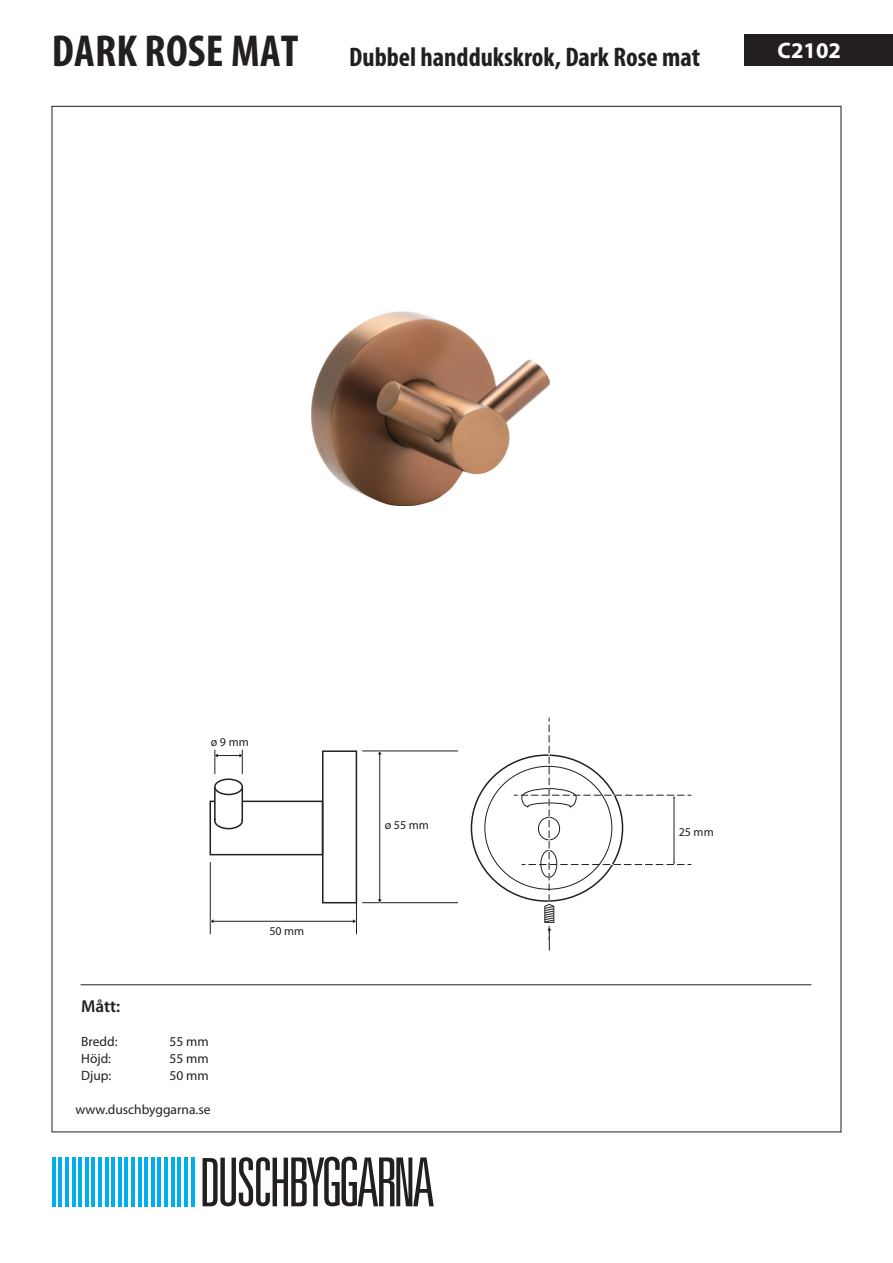
<style>
.page{position:relative;width:893px;height:1263px;background:#fff}
.page>*{position:absolute;margin:0;border:0;box-sizing:border-box;transform-origin:0 0}
.t1{font:700 condensed 45px "Myriad Pro";letter-spacing:.005em;color:#231f20}
.t2{font:700 condensed 27px "Myriad Pro";color:#231f20}
.t3{font:700 22.5px "Myriad Pro";color:#fff}
.t4{font:600 17.25px "Myriad Pro";color:#231f20}
.t5{font:13.5px "Myriad Pro";color:#231f20}
.t6{font:12px "Myriad Pro";color:#231f20}
</style>
<div class="page">
<hr style="left:81px;top:984px;width:730px;height:1px;background:#231f20">
<div style="left:744px;top:34px;width:149px;height:32px;background:#231f20"></div>
<svg style="left:203px;top:1157px;width:231px;height:49px"></svg>
<hr style="left:52px;top:1157px;width:4px;height:49px;background:#00aeef">
<hr style="left:58px;top:1157px;width:4px;height:49px;background:#00aeef">
<hr style="left:65px;top:1157px;width:4px;height:49px;background:#00aeef">
<hr style="left:72px;top:1157px;width:3px;height:49px;background:#00aeef">
<hr style="left:78px;top:1157px;width:4px;height:49px;background:#00aeef">
<hr style="left:85px;top:1157px;width:4px;height:49px;background:#00aeef">
<hr style="left:92px;top:1157px;width:3px;height:49px;background:#00aeef">
<hr style="left:98px;top:1157px;width:4px;height:49px;background:#00aeef">
<hr style="left:105px;top:1157px;width:3px;height:49px;background:#00aeef">
<hr style="left:111px;top:1157px;width:4px;height:49px;background:#00aeef">
<hr style="left:118px;top:1157px;width:4px;height:49px;background:#00aeef">
<hr style="left:125px;top:1157px;width:3px;height:49px;background:#00aeef">
<hr style="left:131px;top:1157px;width:4px;height:49px;background:#00aeef">
<hr style="left:138px;top:1157px;width:3px;height:49px;background:#00aeef">
<hr style="left:144px;top:1157px;width:4px;height:49px;background:#00aeef">
<hr style="left:151px;top:1157px;width:4px;height:49px;background:#00aeef">
<hr style="left:158px;top:1157px;width:3px;height:49px;background:#00aeef">
<hr style="left:164px;top:1157px;width:4px;height:49px;background:#00aeef">
<hr style="left:171px;top:1157px;width:4px;height:49px;background:#00aeef">
<hr style="left:177px;top:1157px;width:4px;height:49px;background:#00aeef">
<hr style="left:184px;top:1157px;width:4px;height:49px;background:#00aeef">
<hr style="left:191px;top:1157px;width:3px;height:49px;background:#00aeef">
<div style="left:322px;top:750px;width:35px;height:153px;background:#fff;border:2px solid #231f20"></div>
<div style="left:210px;top:800px;width:113px;height:55px;background:#fff;border:2px solid #231f20"></div>
<hr style="left:210px;top:862px;width:1px;height:72px;background:#231f20">
<hr style="left:356px;top:901px;width:1px;height:33px;background:#231f20">
<hr style="left:213px;top:921px;width:140px;height:1px;background:#231f20">
<svg style="left:215px;top:749px;width:28px;height:25px"></svg>
<hr style="left:362px;top:751px;width:96px;height:1px;background:#231f20">
<hr style="left:362px;top:902px;width:96px;height:1px;background:#231f20">
<hr style="left:379px;top:754px;width:1px;height:146px;background:#231f20">
<svg style="left:213px;top:787px;width:31px;height:43px"></svg>
<div style="left:215px;top:779px;width:27px;height:15px;background:#fff;border-radius:50%"></div>
<div style="left:214px;top:778px;width:29px;height:17px;border:2px solid #231f20;border-radius:50%"></div>
<svg style="left:504px;top:718px;width:187px;height:232px"></svg>
<img style="left:311px;top:312px;width:238px;height:194px">
<h1 class="t1" style="left:52px;top:23px;width:248px">DARK ROSE MAT</h1>
<h3 class="t3" style="left:778px;top:36px;width:65px">C2102</h3>
<h2 class="t2" style="left:349px;top:40px;width:352px">Dubbel handdukskrok, Dark Rose mat</h2>
<p class="t6" style="left:211px;top:734px;width:39px">ø 9 mm</p>
<p class="t4" style="left:81px;top:995px;width:41px">Mått:</p>
<p class="t5" style="left:81px;top:1033px;width:38px">Bredd:</p>
<p class="t5" style="left:170px;top:1033px;width:41px">55 mm</p>
<p class="t5" style="left:81px;top:1050px;width:31px">Höjd:</p>
<p class="t5" style="left:170px;top:1050px;width:41px">55 mm</p>
<p class="t5" style="left:81px;top:1067px;width:32px">Djup:</p>
<p class="t5" style="left:170px;top:1067px;width:41px">50 mm</p>
<p class="t5" style="left:75px;top:1101px;width:137px">www.duschbyggarna.se</p>
<p class="t6" style="left:269px;top:924px;width:36px">50 mm</p>
<p class="t6" style="left:385px;top:817px;width:46px">ø 55 mm</p>
<p class="t6" style="left:679px;top:825px;width:36px">25 mm</p>
</div>
